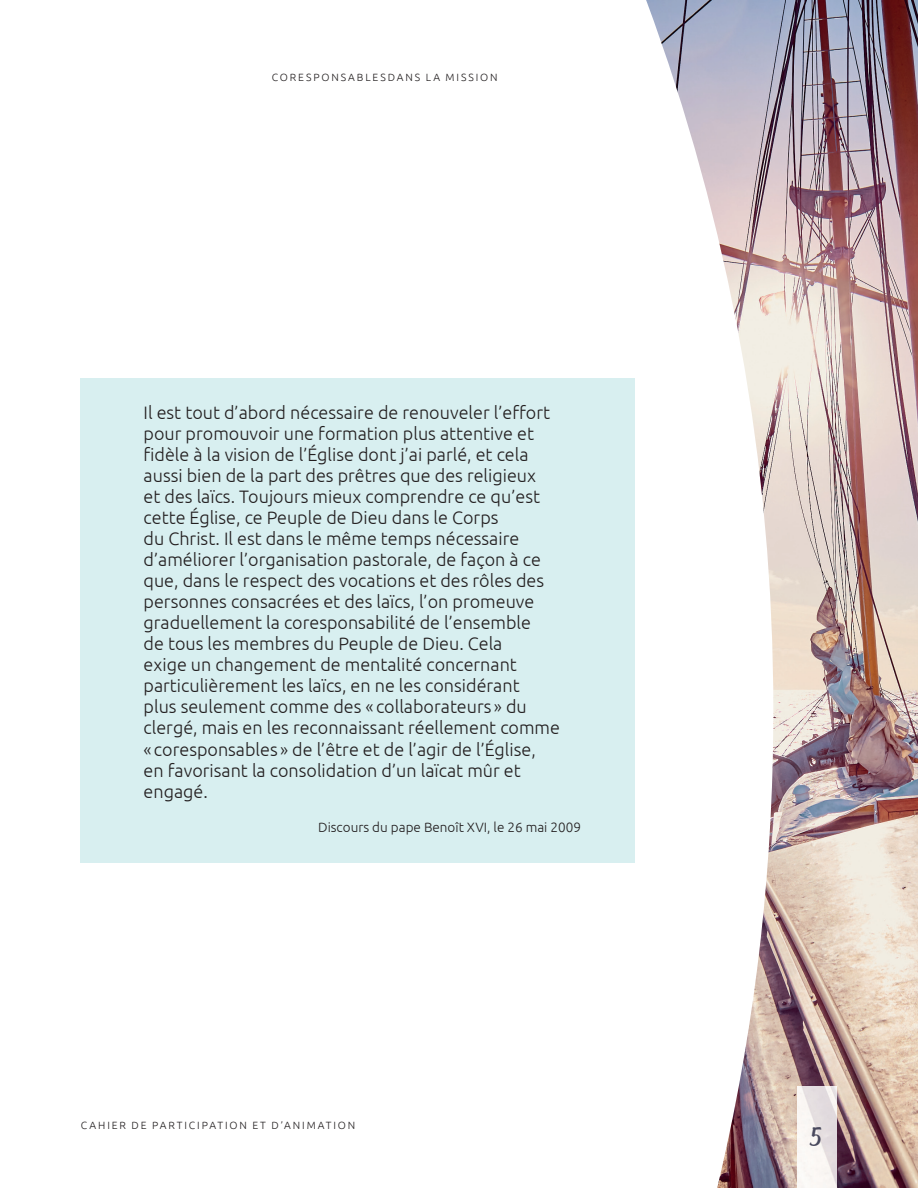
<style>
.page{position:relative;width:918px;height:1188px;background:#fff}
.page>*{position:absolute;margin:0;border:0;box-sizing:border-box;transform-origin:0 0}
.t1{font:33px "Deadhead Script";color:#49495d}
.t2{font:300 18px/21px "Ubuntu";color:#231f20}
.t3{font:300 13.5px "Ubuntu";color:#231f20}
.t4{font:300 10.5px "Ubuntu";letter-spacing:.18em;color:#231f20}
</style>
<div class="page">
<img style="left:646px;top:0;width:272px;height:1188px">
<img style="left:797px;top:1087px;width:40px;height:101px">
<div style="left:81px;top:378px;width:554px;height:485px;background:#d8eff0"></div>
<p class="t4" style="left:272px;top:70px;width:227px">CORESPONSABLESDANS LA MISSION</p>
<p class="t2" style="left:144px;top:402px;width:418px">Il est tout d’abord nécessaire de renouveler l’effort pour promouvoir une formation plus attentive et fidèle à la vision de l’Église dont j’ai parlé, et cela aussi bien de la part des prêtres que des religieux<br>et des laïcs. Toujours mieux comprendre ce qu’est cette Église, ce Peuple de Dieu dans le Corps<br>du Christ. Il est dans le même temps nécessaire d’améliorer l’organisation pastorale, de façon à ce que, dans le respect des vocations et des rôles des personnes consacrées et des laïcs, l’on promeuve graduellement la coresponsabilité de l’ensemble<br>de tous les membres du Peuple de Dieu. Cela<br>exige un changement de mentalité concernant particulièrement les laïcs, en ne les considérant<br>plus seulement comme des « collaborateurs » du clergé, mais en les reconnaissant réellement comme « coresponsables » de l’être et de l’agir de l’Église, en favorisant la consolidation d’un laïcat mûr et engagé.</p>
<p class="t3" style="left:318px;top:819px;width:264px">Discours du pape Benoît XVI, le 26 mai 2009</p>
<p class="t4" style="left:81px;top:1119px;width:276px">CAHIER DE PARTICIPATION ET D’ANIMATION</p>
<h1 class="t1" style="left:812px;top:1122px;width:12px">5</h1>
</div>
